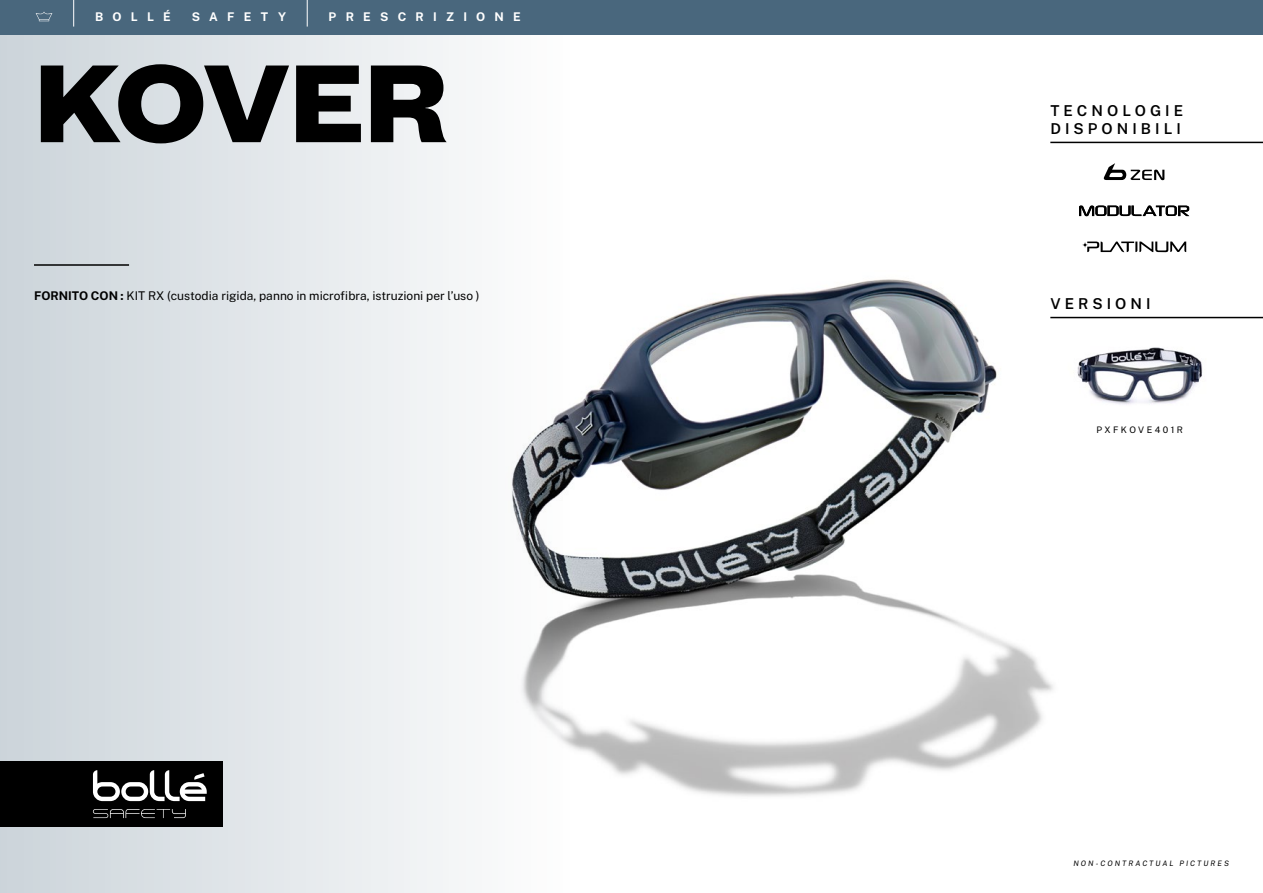
<style>
.page{position:relative;width:1263px;height:893px;background:#fff}
.page>*{position:absolute;margin:0;border:0;box-sizing:border-box;transform-origin:0 0}
.t1{font:900 105px "Mint Grotesk V1.1";letter-spacing:-.015em;color:#000}
.t2{font:600 15px "Public Sans";letter-spacing:.27em;color:#000}
.t3{font:12px "Public Sans";color:#000}
.t4{font:700 12px "Public Sans";letter-spacing:.77em;color:#fff}
.t5{font:9px "Public Sans";letter-spacing:.27em;color:#000}
.t6{font:italic 7.5px "Public Sans";letter-spacing:.27em;color:#000}
.s1{font-weight:700}
</style>
<div class="page">
<div style="left:0;top:0;width:1263px;height:893px;background:linear-gradient(to right,#dae0e4,#fff)"></div>
<div style="left:0;top:761px;width:222px;height:66px;background:#000"></div>
<svg style="left:93px;top:770px;width:114px;height:31px"></svg>
<svg style="left:93px;top:809px;width:93px;height:9px"></svg>
<img style="left:1104px;top:336px;width:121px;height:77px">
<div style="left:0;top:0;width:1263px;height:34px;background:#49677d"></div>
<svg style="left:1104px;top:163px;width:60px;height:17px"></svg>
<svg style="left:1079px;top:206px;width:110px;height:10px"></svg>
<svg style="left:1082px;top:242px;width:104px;height:10px"></svg>
<img style="left:436px;top:249px;width:668px;height:610px">
<svg style="left:36px;top:12px;width:16px;height:9px"></svg>
<svg style="left:73px;top:0;width:1px;height:27px"></svg>
<svg style="left:307px;top:0;width:1px;height:27px"></svg>
<hr style="left:1050px;top:317px;width:213px;height:1px;background:#000">
<hr style="left:1050px;top:142px;width:213px;height:1px;background:#000">
<hr style="left:34px;top:264px;width:95px;height:2px;background:#000">
<p class="t4" style="left:95px;top:8px;width:77px">BOLLÉ</p>
<p class="t4" style="left:192px;top:8px;width:96px">SAFETY</p>
<p class="t4" style="left:329px;top:8px;width:194px">PRESCRIZIONE</p>
<h1 class="t1" style="left:34px;top:38px;width:416px">KOVER</h1>
<p class="t3" style="left:34px;top:287px;width:447px"><span class="s1">FORNITO CON :</span> KIT RX (custodia rigida, panno in microfibra, istruzioni per l’uso )</p>
<p class="t2" style="left:1050px;top:99px;width:134px">TECNOLOGIE</p>
<p class="t2" style="left:1050px;top:117px;width:132px">DISPONIBILI</p>
<p class="t2" style="left:1050px;top:292px;width:102px">VERSIONI</p>
<p class="t5" style="left:1096px;top:423px;width:88px">PXFKOVE401R</p>
<p class="t6" style="left:1073px;top:858px;width:157px">NON-CONTRACTUAL PICTURES</p>
</div>
